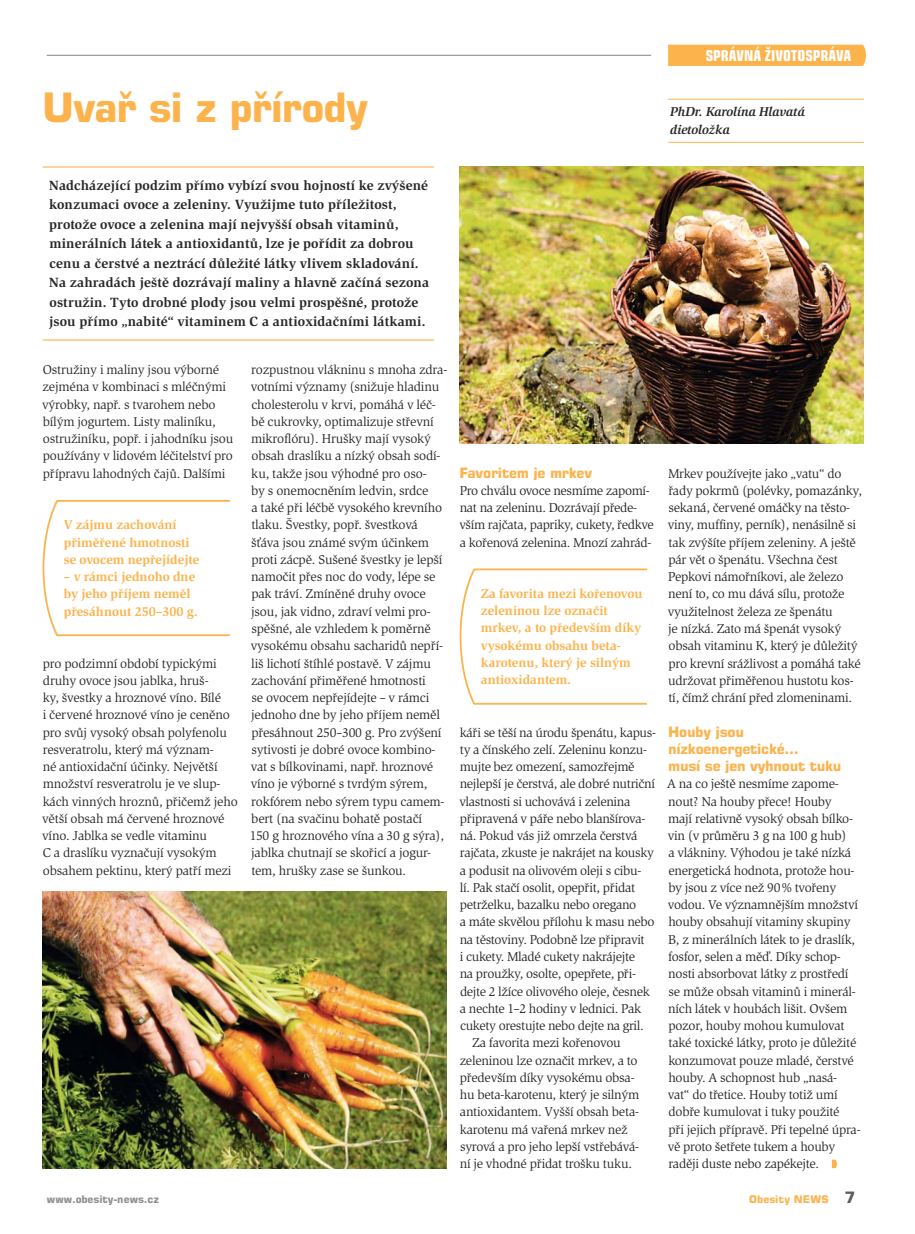
<style>
.page{position:relative;width:915px;height:1234px;background:#fff}
.page>*{position:absolute;margin:0;border:0;box-sizing:border-box;transform-origin:0 0}
.t1{font:700 40.5px "Square 721 BTCE";letter-spacing:-.03em;color:#fdb34c}
.t2{font:700 condensed 15px "Square 721 BTCE";letter-spacing:.005em;color:#fff}
.t3{font:700 14.25px/17.2px "Square 721 BTCE";letter-spacing:-.02em;color:#fdb34c}
.t4{font:700 13.8px/19.5px "Slimbach Itc TEE";letter-spacing:.01em;color:#2b2827}
.t5{font:13.2px/17.2px "Slimbach Itc TEE";letter-spacing:-.02em;color:#2b2827}
.t6{font:700 13.2px/17.2px "Slimbach Itc TEE";color:#fdb34c}
.t7{font:italic 700 13.2px/17.2px "Slimbach Itc TEE";letter-spacing:-.01em;color:#2b2827}
.t8{font:700 10.5px "Square 721 BTCE";color:#929092}
.t9{font:700 10.5px "Square 721 BTCE";color:#fdb34c}
.s1{font-size:15.75px;color:#5f5d5e}
</style>
<div class="page">
<svg style="left:831px;top:1159px;width:5px;height:8px"></svg>
<hr style="left:43px;top:166px;width:391px;height:1px;background:#fdb34c">
<hr style="left:43px;top:339px;width:391px;height:1px;background:#fdb34c">
<hr style="left:668px;top:99px;width:195px;height:1px;background:#fdb34c">
<hr style="left:668px;top:142px;width:195px;height:1px;background:#fdb34c">
<svg style="left:42px;top:500px;width:188px;height:137px"></svg>
<svg style="left:459px;top:568px;width:188px;height:137px"></svg>
<img style="left:43px;top:891px;width:403px;height:276px">
<img style="left:459px;top:167px;width:404px;height:276px">
<div style="left:668px;top:45px;width:197px;height:21px;background:#fdb34c"></div>
<hr style="left:47px;top:55px;width:604px;height:1px;background:#929092">
<h1 class="t1" style="left:43px;top:93px;width:327px">Uvař si z přírody</h1>
<p class="t2" style="left:705px;top:50px;width:147px">SPRÁVNÁ ŽIVOTOSPRÁVA</p>
<p class="t7" style="left:670px;top:104px;width:136px">PhDr. Karolína Hlavatá dietoložka</p>
<p class="t4" style="left:49px;top:176px;width:381px">Nadcházející podzim přímo vybízí svou hojností ke zvýšené konzumaci ovoce a zeleniny. Využijme tuto příležitost, protože ovoce a zelenina mají nejvyšší obsah vitaminů, minerálních látek a antioxidantů, lze je pořídit za dobrou cenu a čerstvé a neztrácí důležité látky vlivem skladování.<br>Na zahradách ještě dozrávají maliny a hlavně začíná sezona ostružin. Tyto drobné plody jsou velmi prospěšné, protože jsou přímo „nabité“ vitaminem C a antioxidačními látkami.</p>
<p class="t5" style="left:42px;top:361px;width:192px">Ostružiny i maliny jsou výborné zejména v kombinaci s mléčnými výrobky, např. s tvarohem nebo bílým jogurtem. Listy maliníku, ostružiníku, popř. i jahodníku jsou používány v lidovém léčitelství pro přípravu lahodných čajů. Dalšími</p>
<p class="t6" style="left:64px;top:516px;width:137px">V zájmu zachování přiměřené hmotnosti se ovocem nepřejídejte</p>
<p class="t6" style="left:64px;top:568px;width:135px">– v rámci jednoho dne by jeho příjem neměl přesáhnout 250–300 g.</p>
<p class="t5" style="left:42px;top:654px;width:197px">pro podzimní období typickými druhy ovoce jsou jablka, hruš-<br>ky, švestky a hroznové víno. Bílé<br>i červené hroznové víno je ceněno pro svůj vysoký obsah polyfenolu resveratrolu, který má význam-<br>né antioxidační účinky. Největší množství resveratrolu je ve slup&shy;kách vinných hroznů, přičemž jeho větší obsah má červené hroznové víno. Jablka se vedle vitaminu<br>C a draslíku vyznačují vysokým obsahem pektinu, který patří mezi</p>
<p class="t5" style="left:250px;top:361px;width:199px">rozpustnou vlákninu s mnoha zdra&shy;votními významy (snižuje hladinu cholesterolu v krvi, pomáhá v léč&shy;bě cukrovky, optimalizuje střevní mikroflóru). Hrušky mají vysoký obsah draslíku a nízký obsah sodí&shy;ku, takže jsou výhodné pro oso-<br>by s onemocněním ledvin, srdce<br>a také při léčbě vysokého krevního tlaku. Švestky, popř. švestková šťáva jsou známé svým účinkem proti zácpě. Sušené švestky je lepší namočit přes noc do vody, lépe se pak tráví. Zmíněné druhy ovoce jsou, jak vidno, zdraví velmi pro&shy;spěšné, ale vzhledem k poměrně vysokému obsahu sacharidů nepří&shy;liš lichotí štíhlé postavě. V zájmu zachování přiměřené hmotnosti<br>se ovocem nepřejídejte – v rámci jednoho dne by jeho příjem neměl přesáhnout 250–300 g. Pro zvýšení sytivosti je dobré ovoce kombino&shy;vat s bílkovinami, např. hroznové víno je výborné s tvrdým sýrem, rokfórem nebo sýrem typu camem&shy;bert (na svačinu bohatě postačí<br>150 g hroznového vína a 30 g sýra), jablka chutnají se skořicí a jogur&shy;tem, hrušky zase se šunkou.</p>
<p class="t3" style="left:459px;top:465px;width:134px">Favoritem je mrkev</p>
<p class="t5" style="left:459px;top:482px;width:196px">Pro chválu ovoce nesmíme zapomí&shy;nat na zeleninu. Dozrávají přede&shy;vším rajčata, papriky, cukety, ředkve a kořenová zelenina. Mnozí zahrád-</p>
<p class="t6" style="left:480px;top:585px;width:163px">Za favorita mezi kořenovou zeleninou lze označit mrkev, a to především díky vysokému obsahu beta&shy;karotenu, který je silným antioxidantem.</p>
<p class="t5" style="left:459px;top:723px;width:197px">káři se těší na úrodu špenátu, kapus-</p>
<p class="t5" style="left:459px;top:741px;width:188px">ty a čínského zelí. Zeleninu konzu-</p>
<p class="t5" style="left:459px;top:758px;width:176px">mujte bez omezení, samozřejmě</p>
<p class="t5" style="left:459px;top:775px;width:197px">nejlepší je čerstvá, ale dobré nutriční</p>
<p class="t5" style="left:459px;top:792px;width:172px">vlastnosti si uchovává i zelenina</p>
<p class="t5" style="left:460px;top:810px;width:187px">připravená v páře nebo blanšírova-</p>
<p class="t5" style="left:459px;top:827px;width:179px">ná. Pokud vás již omrzela čerstvá</p>
<p class="t5" style="left:459px;top:844px;width:195px">rajčata, zkuste je nakrájet na kousky</p>
<p class="t5" style="left:460px;top:861px;width:183px">a podusit na olivovém oleji s cibu-</p>
<p class="t5" style="left:459px;top:879px;width:177px">lí. Pak stačí osolit, opepřit, přidat</p>
<p class="t5" style="left:460px;top:896px;width:178px">petrželku, bazalku nebo oregano</p>
<p class="t5" style="left:460px;top:913px;width:196px">a máte skvělou přílohu k masu nebo</p>
<p class="t5" style="left:459px;top:930px;width:186px">na těstoviny. Podobně lze připravit</p>
<p class="t5" style="left:459px;top:948px;width:177px">i cukety. Mladé cukety nakrájejte</p>
<p class="t5" style="left:459px;top:965px;width:178px">na proužky, osolte, opepřete, při-</p>
<p class="t5" style="left:460px;top:982px;width:191px">dejte 2 lžíce olivového oleje, česnek</p>
<p class="t5" style="left:460px;top:999px;width:182px">a nechte 1–2 hodiny v lednici. Pak</p>
<p class="t5" style="left:460px;top:1017px;width:185px">cukety orestujte nebo dejte na gril.</p>
<p class="t5" style="left:472px;top:1034px;width:150px">Za favorita mezi kořenovou</p>
<p class="t5" style="left:459px;top:1051px;width:179px">zeleninou lze označit mrkev, a to</p>
<p class="t5" style="left:460px;top:1068px;width:176px">především díky vysokému obsa-</p>
<p class="t5" style="left:459px;top:1086px;width:181px">hu beta-karotenu, který je silným</p>
<p class="t5" style="left:460px;top:1103px;width:180px">antioxidantem. Vyšší obsah beta-</p>
<p class="t5" style="left:459px;top:1120px;width:169px">karotenu má vařená mrkev než</p>
<p class="t5" style="left:460px;top:1137px;width:180px">syrová a pro jeho lepší vstřebává-</p>
<p class="t5" style="left:459px;top:1155px;width:174px">ní je vhodné přidat trošku tuku.</p>
<p class="t5" style="left:667px;top:465px;width:195px">Mrkev používejte jako „vatu“ do řady pokrmů (polévky, pomazánky, sekaná, červené omáčky na těsto&shy;viny, muffiny, perník), nenásilně si tak zvýšíte příjem zeleniny. A ještě pár vět o špenátu. Všechna čest Pepkovi námořníkovi, ale železo není to, co mu dává sílu, protože využitelnost železa ze špenátu<br>je nízká. Zato má špenát vysoký obsah vitaminu K, který je důležitý pro krevní srážlivost a pomáhá také udržovat přiměřenou hustotu kos&shy;tí, čímž chrání před zlomeninami.</p>
<p class="t3" style="left:668px;top:724px;width:175px">Houby jsou nízkoenergetické…<br>musí se jen vyhnout tuku</p>
<p class="t5" style="left:667px;top:775px;width:195px">A na co ještě nesmíme zapome&shy;nout? Na houby přece! Houby<br>mají relativně vysoký obsah bílko&shy;vin (v průměru 3 g na 100 g hub)<br>a vlákniny. Výhodou je také nízká energetická hodnota, protože hou&shy;by jsou z více než 90 % tvořeny vodou. Ve významnějším množství houby obsahují vitaminy skupiny<br>B, z minerálních látek to je draslík, fosfor, selen a měď. Díky schop&shy;nosti absorbovat látky z prostředí se může obsah vitaminů i minerál&shy;ních látek v houbách lišit. Ovšem pozor, houby mohou kumulovat také toxické látky, proto je důležité konzumovat pouze mladé, čerstvé houby. A schopnost hub „nasá&shy;vat“ do třetice. Houby totiž umí dobře kumulovat i tuky použité<br>při jejich přípravě. Při tepelné úpra&shy;vě proto šetřete tukem a houby raději duste nebo zapékejte.</p>
<p class="t8" style="left:47px;top:1194px;width:114px">www.obesity-news.cz</p>
<p class="t9" style="left:749px;top:1194px;width:108px">Obesity NEWS <span class="s1">7</span></p>
</div>
